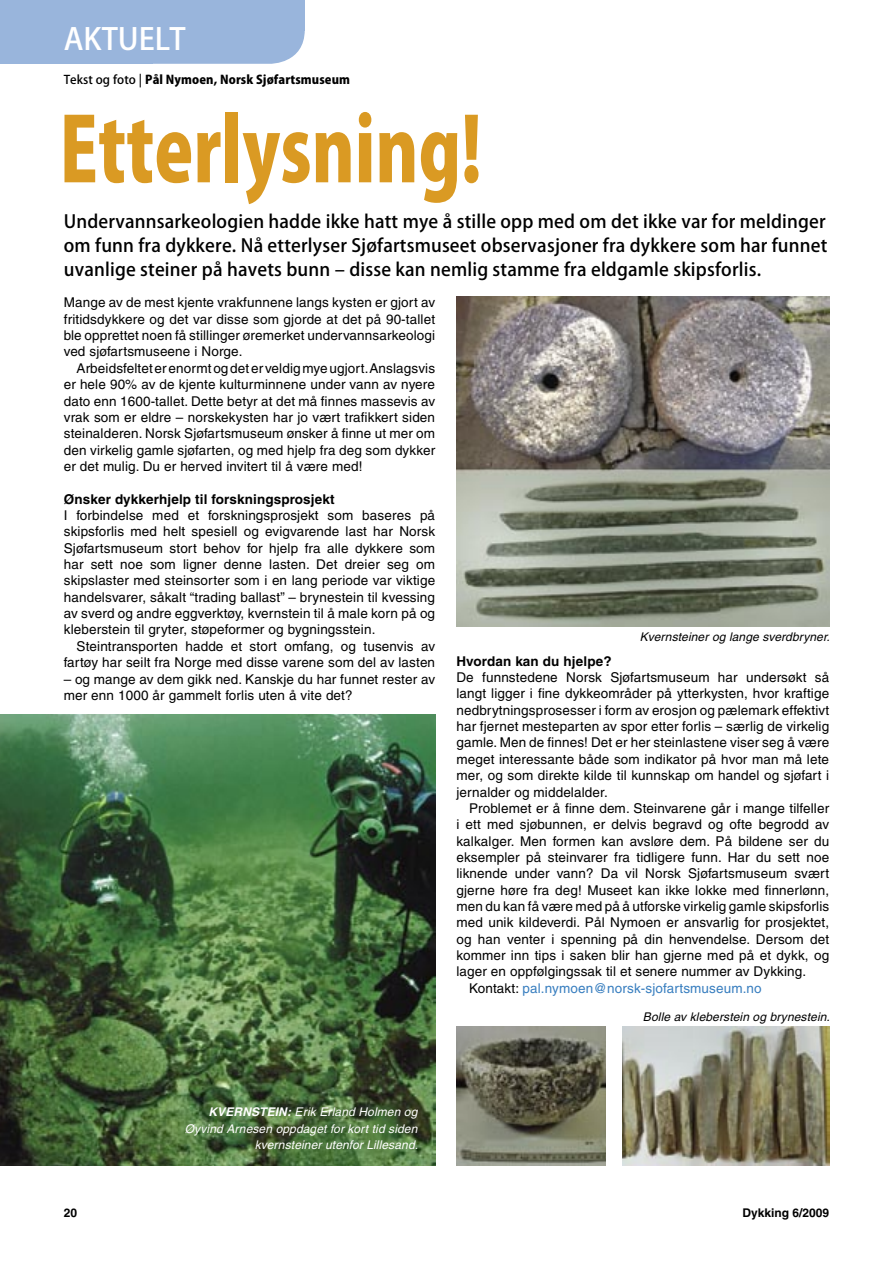
<style>
.page{position:relative;width:893px;height:1263px;background:#fff}
.page>*{position:absolute;margin:0;border:0;box-sizing:border-box;transform-origin:0 0}
.Brødtekst_UTEN_INNRYKK{font:800 87.45px "Koz Go Pro";color:#da9a23;scale:.8 1}
.t1{font:500 30px "Koz Go Pro";color:#fff}
.Brødtekst_UTEN_INNRYKK-2{font:500 18px/24px "Koz Go Pro";letter-spacing:.01em;color:#000;text-align:justify}
.t2{font:13.5px/16.4px "Helvetica";letter-spacing:.01em;color:#000;text-align:justify}
.t3{font:700 13.5px "Helvetica";letter-spacing:.01em;color:#000}
.t4{font:13.5px "Helvetica";letter-spacing:.01em;color:#387ebf}
.t5{font:italic 12px/16.4px "Helvetica";letter-spacing:.01em;color:#fff;text-align:right}
.t6{font:italic 12px "Helvetica";letter-spacing:.01em;color:#000}
.t7{font:800 12px "Koz Go Pro";letter-spacing:.01em;color:#000}
.Pagina{font:700 12px "Helvetica";color:#000}
.s1{font-weight:500}
.s2{color:#000}
.s3{font-weight:700}
</style>
<div class="page">
<img style="left:0;top:714px;width:435px;height:451px">
<svg style="left:153px;top:31px;width:152px;height:33px;background:#9eb9dd"></svg>
<div style="left:0;top:0;width:153px;height:64px;background:#99b5dc"></div>
<div style="left:0;top:0;width:305px;height:31px;background:#99b5dc"></div>
<img style="left:622px;top:1027px;width:207px;height:138px">
<img style="left:456px;top:297px;width:373px;height:330px">
<img style="left:456px;top:1027px;width:150px;height:138px">
<p class="t1" style="left:64px;top:20px;width:124px">AKTUELT</p>
<p class="t7" style="left:64px;top:72px;width:288px"><span class="s1">Tekst og foto |</span> Pål Nymoen, Norsk Sjøfartsmuseum</p>
<p class="Brødtekst_UTEN_INNRYKK" style="left:60px;top:93px;width:529px">Etterlysning!</p>
<p class="Brødtekst_UTEN_INNRYKK-2" style="left:64px;top:210px;width:765px">Undervannsarkeologien hadde ikke hatt mye å stille opp med om det ikke var for meldinger om funn fra dykkere. Nå etterlyser Sjøfartsmuseet observasjoner fra dykkere som har funnet uvanlige steiner på havets bunn ‒ disse kan nemlig stamme fra eldgamle skipsforlis.</p>
<p class="t2" style="left:64px;top:294px;width:373px">Mange av de mest kjente vrakfunnene langs kysten er gjort av fritidsdykkere og det var disse som gjorde at det på 90-tallet ble opprettet noen få stillinger øremerket undervannsarkeologi ved sjøfartsmuseene i Norge.</p>
<p class="t2" style="left:64px;top:360px;width:373px;text-indent:13px">Arbeidsfeltet er enormt og det er veldig mye ugjort. Anslagsvis er hele 90% av de kjente kulturminnene under vann av nyere dato enn 1600-tallet. Dette betyr at det må finnes massevis av vrak som er eldre – norskekysten har jo vært trafikkert siden steinalderen. Norsk Sjøfartsmuseum ønsker å finne ut mer om den virkelig gamle sjøfarten, og med hjelp fra deg som dykker er det mulig. Du er herved invitert til å være med!</p>
<p class="t3" style="left:64px;top:491px;width:272px">Ønsker dykkerhjelp til forskningsprosjekt</p>
<p class="t2" style="left:64px;top:507px;width:373px">I forbindelse med et forskningsprosjekt som baseres på skipsforlis med helt spesiell og evigvarende last har Norsk Sjøfartsmuseum stort behov for hjelp fra alle dykkere som har sett noe som ligner denne lasten. Det dreier seg om skipslaster med steinsorter som i en lang periode var viktige handelsvarer, såkalt “trading ballast” – brynestein til kvessing av sverd og andre eggverktøy, kvernstein til å male korn på og kleberstein til gryter, støpeformer og bygningsstein.</p>
<p class="t2" style="left:64px;top:638px;width:373px;text-align:right">Steintransporten hadde et stort omfang, og tusenvis av fartøy har seilt fra Norge med disse varene som del av lasten</p>
<p class="t2" style="left:64px;top:671px;width:373px">– og mange av dem gikk ned. Kanskje du har funnet rester av mer enn 1000 år gammelt forlis uten å vite det?</p>
<p class="t6" style="left:640px;top:630px;width:192px">Kvernsteiner og lange sverdbryner.</p>
<p class="t3" style="left:456px;top:653px;width:157px">Hvordan kan du hjelpe?</p>
<p class="t2" style="left:456px;top:669px;width:374px">De funnstedene Norsk Sjøfartsmuseum har undersøkt så langt ligger i fine dykkeområder på ytterkysten, hvor kraftige nedbrytningsprosesser i form av erosjon og pælemark effektivt har fjernet mesteparten av spor etter forlis – særlig de virkelig gamle. Men de finnes! Det er her steinlastene viser seg å være meget interessante både som indikator på hvor man må lete mer, og som direkte kilde til kunnskap om handel og sjøfart i jernalder og middelalder.</p>
<p class="t2" style="left:456px;top:800px;width:374px;text-indent:13px">Problemet er å finne dem. Steinvarene går i mange tilfeller i ett med sjøbunnen, er delvis begravd og ofte begrodd av kalkalger. Men formen kan avsløre dem. På bildene ser du eksempler på steinvarer fra tidligere funn. Har du sett noe liknende under vann? Da vil Norsk Sjøfartsmuseum svært gjerne høre fra deg! Museet kan ikke lokke med finnerlønn, men du kan få være med på å utforske virkelig gamle skipsforlis med unik kildeverdi. Pål Nymoen er ansvarlig for prosjektet, og han venter i spenning på din henvendelse. Dersom det kommer inn tips i saken blir han gjerne med på et dykk, og lager en oppfølgingssak til et senere nummer av Dykking.</p>
<p class="t4" style="left:469px;top:980px;width:294px"><span class="s2">Kontakt:</span> pal.nymoen@norsk-sjofartsmuseum.no</p>
<p class="t6" style="left:643px;top:1009px;width:188px">Bolle av kleberstein og brynestein.</p>
<p class="Pagina" style="left:64px;top:1206px;width:15px">20</p>
<p class="t5" style="left:185px;top:1104px;width:235px"><span class="s3">KVERNSTEIN:</span> Erik Erland Holmen og<br>Øyvind Arnesen oppdaget for kort tid siden kvernsteiner utenfor Lillesand.</p>
<p class="Pagina" style="left:742px;top:1206px;width:88px">Dykking 6/2009</p>
</div>
